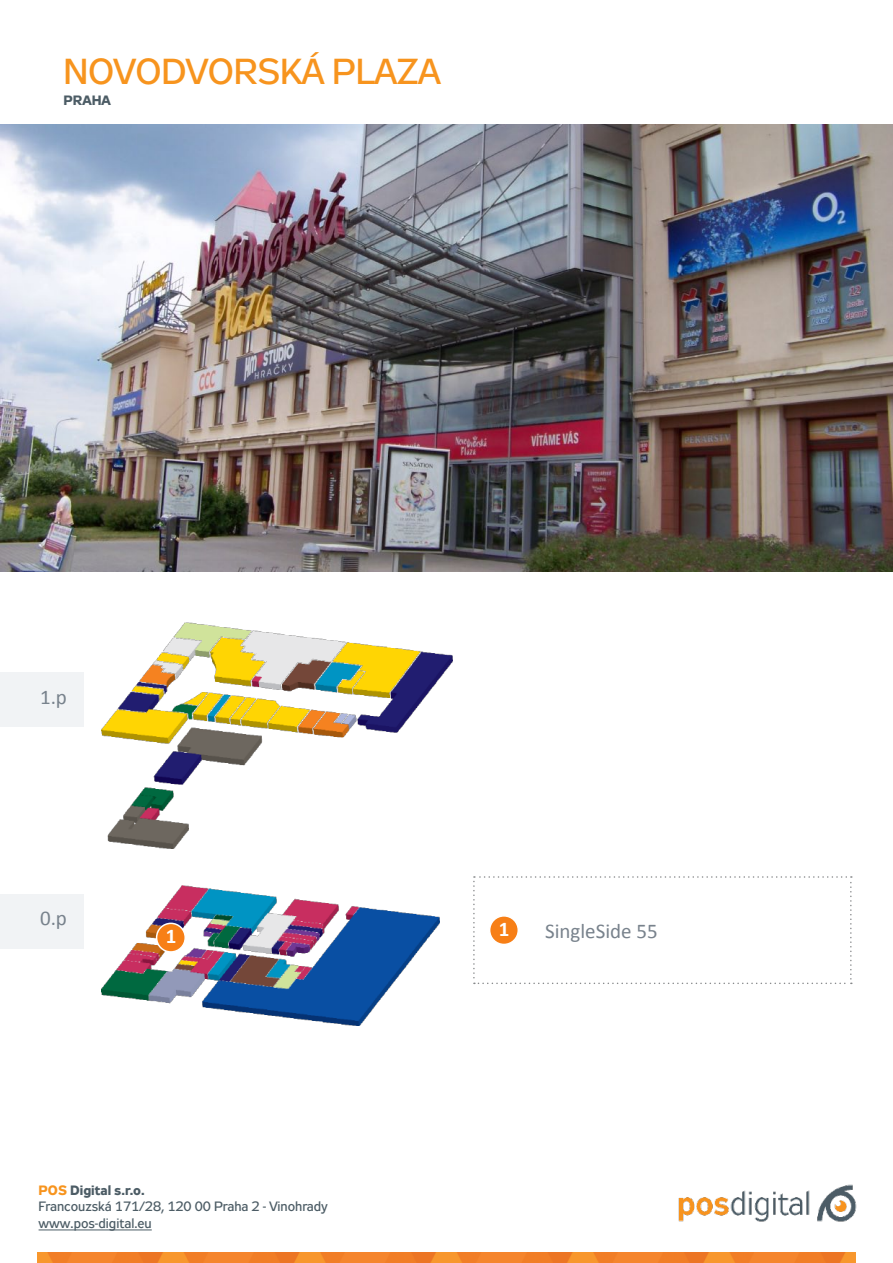
<style>
.page{position:relative;width:893px;height:1263px;background:#fff}
.page>*{position:absolute;margin:0;border:0;box-sizing:border-box;transform-origin:0 0}
.t1{font:36px "Zeppelin 32";color:#f7941e}
.t2{font:21px "Calibri";color:#78828c}
.t3{font:700 21px "Calibri";color:#fff}
.t4{font:13.5px/16.5px "Zeppelin 32";color:#4c5c65}
.t5{font:700 13.5px "Zeppelin 32";color:#4c5c65}
.s1{font-weight:700;color:#f7941e}
.s2{font-weight:700}
</style>
<div class="page">
<hr style="left:39px;top:1229px;width:113px;height:1px;background:#4c5c65">
<img style="left:37px;top:1252px;width:628px;height:11px">
<img style="left:665px;top:1184px;width:192px;height:79px">
<img style="left:101px;top:885px;width:338px;height:140px">
<img style="left:102px;top:623px;width:351px;height:226px">
<div style="left:0;top:672px;width:83px;height:54px;background:#f1f3f5"></div>
<div style="left:0;top:894px;width:83px;height:54px;background:#f1f3f5"></div>
<svg style="left:473px;top:876px;width:379px;height:108px"></svg>
<img style="left:0;top:124px;width:893px;height:447px">
<div style="left:157px;top:923px;width:28px;height:29px;background:#f77f16;border-radius:50%"></div>
<div style="left:156px;top:922px;width:30px;height:31px;border:2px solid #fff;border-radius:50%"></div>
<div style="left:490px;top:916px;width:28px;height:28px;background:#f77f16;border-radius:50%"></div>
<div style="left:489px;top:915px;width:30px;height:30px;border:2px solid #fff;border-radius:50%"></div>
<h1 class="t1" style="left:63px;top:51px;width:378px">novodvorská plaza</h1>
<p class="t5" style="left:63px;top:92px;width:47px">praha</p>
<h2 class="t2" style="left:40px;top:683px;width:28px">1.p</h2>
<h2 class="t2" style="left:40px;top:905px;width:28px">0.p</h2>
<h2 class="t3" style="left:166px;top:923px;width:12px">1</h2>
<p class="t4" style="left:39px;top:1183px;width:291px"><span class="s1">POS</span> <span class="s2">Digital s.r.o.<br></span>Francouzská 171/28, 120 00 Praha 2 - Vinohrady www.pos-digital.eu</p>
<h2 class="t3" style="left:499px;top:915px;width:12px">1</h2>
<h2 class="t2" style="left:545px;top:918px;width:114px">SingleSide 55</h2>
</div>
